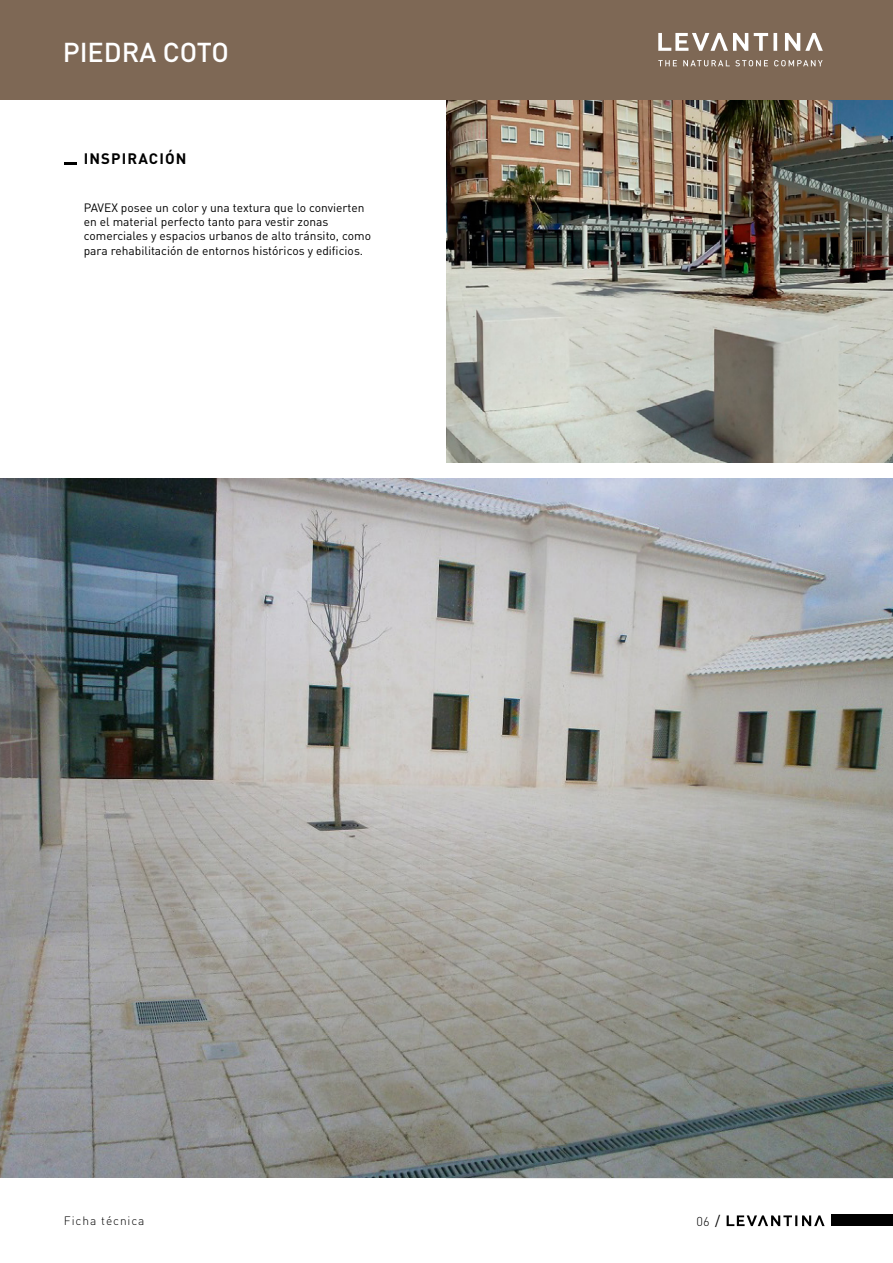
<style>
.page{position:relative;width:893px;height:1263px;background:#fff}
.page>*{position:absolute;margin:0;border:0;box-sizing:border-box;transform-origin:0 0}
.t1{font:500 27px "DIN";color:#fff}
.t2{font:700 15px "DIN";letter-spacing:.075em;color:#000}
.t3{font:300 12.75px "DIN";color:#000}
.t4{font:12px/14.4px "DIN";color:#000}
.t5{font:300 12px "DIN";letter-spacing:.075em;color:#000}
.s1{font-family:"DIN Regular Alternate";font-weight:400;font-size:14.25px}
</style>
<div class="page">
<img style="left:446px;top:100px;width:447px;height:362px">
<div style="left:0;top:0;width:893px;height:100px;background:#7e6855"></div>
<svg style="left:64px;top:162px;width:13px;height:2px"></svg>
<div style="left:831px;top:1215px;width:62px;height:11px;background:#000"></div>
<svg style="left:727px;top:1215px;width:98px;height:11px"></svg>
<img style="left:0;top:479px;width:893px;height:699px">
<svg style="left:658px;top:33px;width:165px;height:33px"></svg>
<h1 class="t1" style="left:63px;top:34px;width:168px">PIEDRA COTO</h1>
<p class="t2" style="left:84px;top:149px;width:104px">INSPIRACIÓN</p>
<p class="t4" style="left:84px;top:200px;width:289px">PAVEX posee un color y una textura que lo convierten en el material perfecto tanto para vestir zonas comerciales y espacios urbanos de alto tránsito, como para rehabilitación de entornos históricos y edificios.</p>
<p class="t5" style="left:64px;top:1213px;width:82px">Ficha técnica</p>
<p class="t3" style="left:696px;top:1213px;width:25px">06 <span class="s1">/</span></p>
</div>
